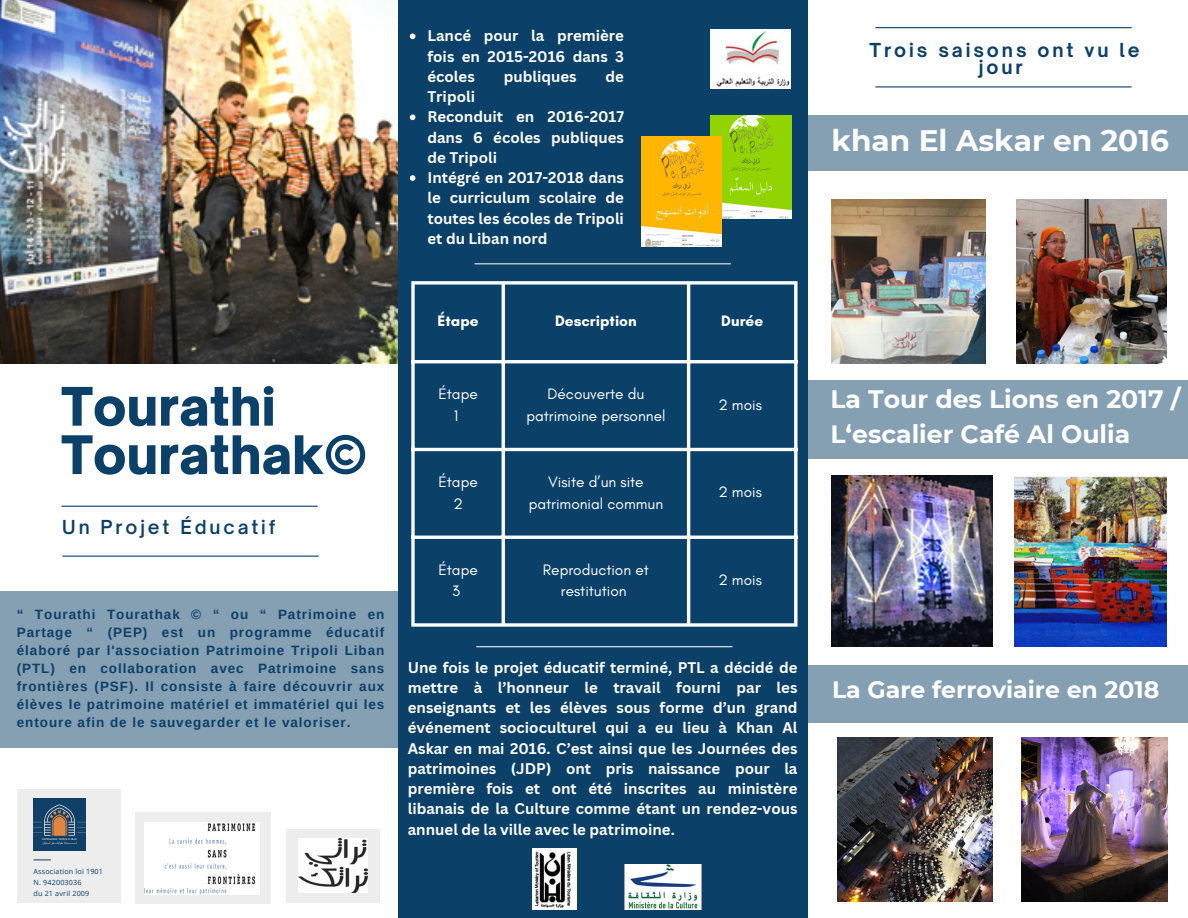
<style>
.page{position:relative;width:1188px;height:918px;background:#fff}
.page>*{position:absolute;margin:0;border:0;box-sizing:border-box;transform-origin:0 0}
.t1{font:600 57px "Open Sauce One";color:#fff}
.t2{font:900 50.85px/48.3px "Open Sauce One";color:#0b4068}
.t3{font:700 29.7px "Montserrat";color:#fff}
.t4{font:700 25.2px/34.8px "Montserrat";color:#fff}
.t5{font:700 23.7px "Montserrat";color:#fff}
.t6{font:700 18.45px/16.8px "Open Sauce One";letter-spacing:.155em;color:#0b4068;text-align:center}
.t7{font:600 18.45px "Open Sauce One";letter-spacing:.155em;color:#0b4068}
.t8{font:15.45px/21.3px "Glacial Indifference";color:#fff;text-align:center}
.t9{font:700 15.45px "Glacial Indifference";color:#fff}
.t10{font:700 15px/20.2px "Canva Sans";color:#fff;text-align:justify}
.t11{font:700 13.5px/18px "Arimo";letter-spacing:.07em;color:#0b4068;text-align:justify}
.t12{font:7.2px "Open Sans";letter-spacing:.025em;color:#0b4068}
</style>
<div class="page">
<img style="left:0;top:0;width:398px;height:363px">
<div style="left:398px;top:0;width:410px;height:918px;background:#0b4068"></div>
<hr style="left:63px;top:556px;width:255px;height:1px;background:#0b4068">
<div style="left:17px;top:790px;width:103px;height:113px;background:#ededed"></div>
<svg style="left:34px;top:859px;width:17px;height:1px"></svg>
<img style="left:34px;top:799px;width:52px;height:52px">
<div style="left:0;top:591px;width:398px;height:157px;background:#859fb3"></div>
<div style="left:287px;top:829px;width:93px;height:74px;background:#ededed"></div>
<img style="left:299px;top:838px;width:68px;height:54px">
<svg style="left:772px;top:380px;width:416px;height:79px;background:#7b97ad"></svg>
<div style="left:808px;top:665px;width:380px;height:57px;background:#859fb3"></div>
<div style="left:786px;top:115px;width:402px;height:56px;background:#859fb3"></div>
<div style="left:136px;top:812px;width:135px;height:91px;background:#ededed"></div>
<img style="left:144px;top:822px;width:116px;height:72px">
<hr style="left:475px;top:263px;width:255px;height:1px;background:#ededed">
<svg style="left:411px;top:285px;width:4px;height:338px"></svg>
<hr style="left:502px;top:285px;width:3px;height:338px;background:#fff">
<hr style="left:687px;top:285px;width:3px;height:338px;background:#fff">
<svg style="left:794px;top:285px;width:4px;height:338px"></svg>
<svg style="left:411px;top:281px;width:387px;height:4px;background:#d9e1e7"></svg>
<hr style="left:411px;top:360px;width:387px;height:3px;background:#fff">
<hr style="left:411px;top:448px;width:387px;height:3px;background:#fff">
<hr style="left:411px;top:536px;width:387px;height:3px;background:#fff">
<svg style="left:411px;top:623px;width:387px;height:4px;background:#d9e1e7"></svg>
<hr style="left:62px;top:506px;width:255px;height:1px;background:#0b4068">
<hr style="left:477px;top:646px;width:255px;height:1px;background:#ededed">
<img style="left:832px;top:476px;width:160px;height:171px">
<img style="left:837px;top:737px;width:155px;height:165px">
<img style="left:1015px;top:476px;width:152px;height:171px">
<img style="left:832px;top:199px;width:154px;height:164px">
<img style="left:1017px;top:199px;width:149px;height:164px">
<hr style="left:876px;top:86px;width:255px;height:1px;background:#0b4068">
<hr style="left:876px;top:27px;width:255px;height:1px;background:#0b4068">
<img style="left:711px;top:115px;width:81px;height:104px">
<img style="left:641px;top:137px;width:80px;height:110px">
<img style="left:711px;top:29px;width:80px;height:60px">
<img style="left:624px;top:865px;width:78px;height:45px">
<img style="left:532px;top:849px;width:44px;height:61px">
<img style="left:1021px;top:737px;width:146px;height:165px">
<svg style="left:410px;top:33px;width:5px;height:6px"></svg>
<svg style="left:410px;top:114px;width:5px;height:6px"></svg>
<svg style="left:410px;top:175px;width:5px;height:6px"></svg>
<p class="t10" style="left:427px;top:25px;width:198px">Lancé pour la première fois en 2015-2016 dans 3 écoles</p>
<p class="t10" style="left:504px;top:66px;width:74px">publiques</p>
<p class="t10" style="left:606px;top:66px;width:20px">de</p>
<p class="t10" style="left:427px;top:86px;width:49px">Tripoli</p>
<p class="t10" style="left:427px;top:106px;width:198px">Reconduit en 2016-2017 dans 6 écoles publiques de Tripoli</p>
<p class="t10" style="left:427px;top:167px;width:198px">Intégré en 2017-2018 dans le curriculum scolaire de toutes les écoles de Tripoli et du Liban nord</p>
<p class="t2" style="left:61px;top:382px;width:308px">Tourathi<br>Tourathak©</p>
<p class="t7" style="left:62px;top:516px;width:215px">Un Projet Éducatif</p>
<p class="t11" style="left:17px;top:605px;width:369px">“ Tourathi Tourathak © “ ou “ Patrimoine en Partage “ (PEP) est un programme éducatif élaboré par l'association Patrimoine Tripoli Liban (PTL) en collaboration avec Patrimoine sans frontières (PSF). Il consiste à faire découvrir aux élèves le patrimoine matériel et immatériel qui les entoure afin de le sauvegarder et le valoriser.</p>
<p class="t1" style="left:56px;top:645px;width:22px">"</p>
<p class="t12" style="left:34px;top:866px;width:71px">Association loi 1901</p>
<p class="t12" style="left:34px;top:877px;width:50px">N. 942003036</p>
<p class="t12" style="left:34px;top:889px;width:57px">du 21 avril 2009</p>
<p class="t9" style="left:438px;top:311px;width:43px">Étape</p>
<p class="t9" style="left:555px;top:311px;width:83px">Description</p>
<p class="t9" style="left:721px;top:311px;width:43px">Durée</p>
<p class="t8" style="left:438px;top:383px;width:41px">Étape<br>1</p>
<p class="t8" style="left:526px;top:383px;width:141px">Découverte du patrimoine personnel</p>
<p class="t8" style="left:718px;top:393px;width:45px">2 mois</p>
<p class="t8" style="left:438px;top:471px;width:41px">Étape<br>2</p>
<p class="t8" style="left:529px;top:471px;width:136px">Visite d’un site patrimonial commun</p>
<p class="t8" style="left:718px;top:481px;width:45px">2 mois</p>
<p class="t8" style="left:438px;top:559px;width:41px">Étape<br>3</p>
<p class="t8" style="left:543px;top:559px;width:107px">Reproduction et restitution</p>
<p class="t8" style="left:718px;top:569px;width:45px">2 mois</p>
<p class="t10" style="left:408px;top:657px;width:391px">Une fois le projet éducatif terminé, PTL a décidé de mettre à l’honneur le travail fourni par les enseignants et les élèves sous forme d’un grand événement socioculturel qui a eu lieu à Khan Al Askar en mai 2016. C’est ainsi que les Journées des patrimoines (JDP) ont pris naissance pour la première fois et ont été inscrites au ministère libanais de la Culture comme étant un rendez-vous annuel de la ville avec le patrimoine.</p>
<p class="t6" style="left:870px;top:41px;width:272px">Trois saisons ont vu le jour</p>
<p class="t3" style="left:832px;top:122px;width:339px">khan El Askar en 2016</p>
<p class="t4" style="left:830px;top:382px;width:352px">La Tour des Lions en 2017 /<br>L‘escalier Café Al Oulia</p>
<p class="t5" style="left:832px;top:675px;width:329px">La Gare ferroviaire en 2018</p>
</div>
